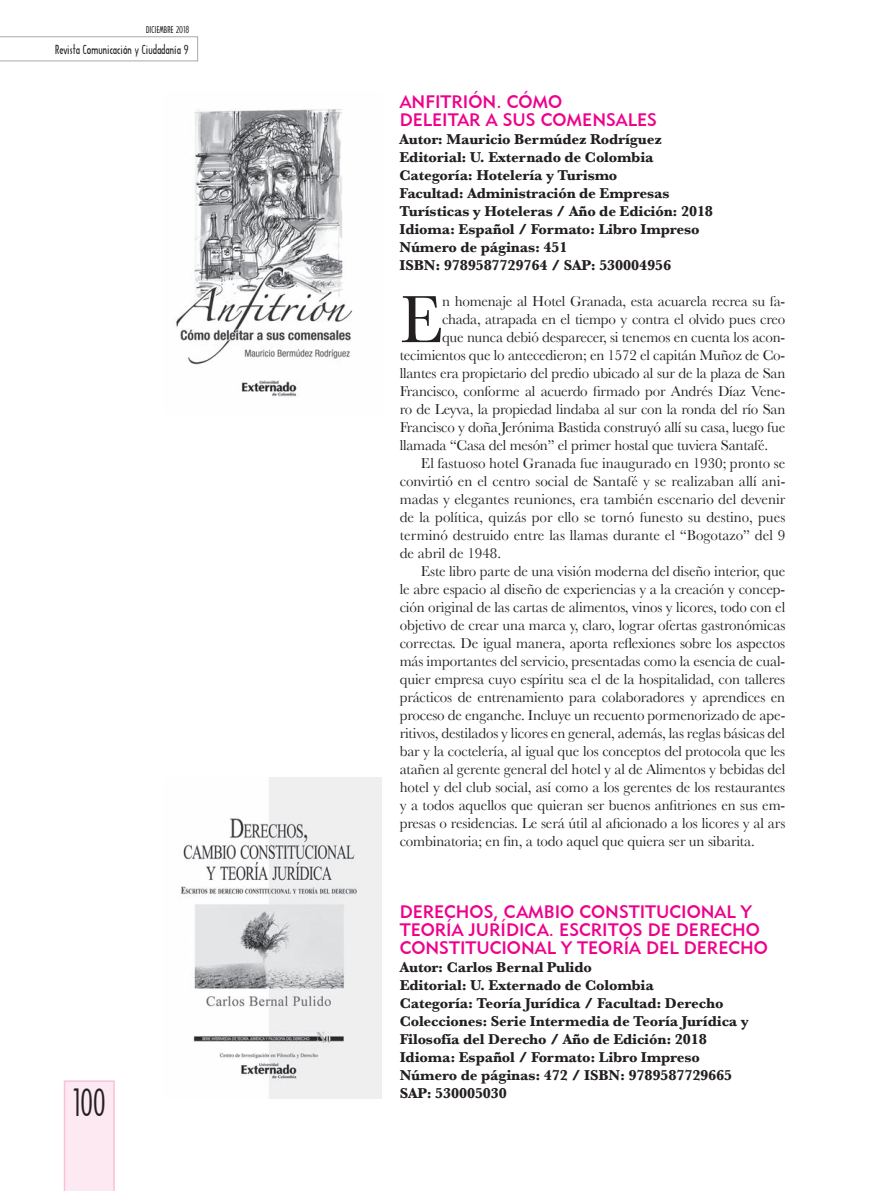
<style>
.page{position:relative;width:893px;height:1191px;background:#fff}
.page>*{position:absolute;margin:0;border:0;box-sizing:border-box;transform-origin:0 0}
.t1{font:69.3px "Baskerville";color:#231f20}
.t2{font:36px "Architecture Plain";color:#231f20;scale:.8 1}
.t3{font:18px/18px "Geometric 415 BT Medium A";color:#ed028c}
.t4{font:15px "Baskerville";letter-spacing:-.01em;color:#231f20}
.t5{font:700 15px/18px "Baskerville";letter-spacing:-.01em;color:#231f20}
.t6{font:12px "Architecture Plain";color:#231f20}
.t7{font:9px "Architecture Plain";color:#231f20}
</style>
<div class="page">
<svg style="left:0;top:36px;width:198px;height:25px"></svg>
<img style="left:176px;top:109px;width:177px;height:288px">
<img style="left:180px;top:777px;width:202px;height:321px">
<svg style="left:64px;top:1080px;width:51px;height:111px;background:#fbe6ef"></svg>
<p class="t7" style="left:146px;top:24px;width:45px">DICIEMBRE 2018</p>
<p class="t6" style="left:55px;top:42px;width:135px">Revista Comunicación y Ciudadanía 9</p>
<h2 class="t2" style="left:73px;top:1080px;width:43px">100</h2>
<p class="t3" style="left:400px;top:92px;width:259px">ANFITRIÓN. CÓMO<br>DELEITAR A SUS COMENSALES</p>
<p class="t5" style="left:399px;top:130px;width:315px">Autor: Mauricio Bermúdez Rodríguez Editorial: U. Externado de Colombia Categoría: Hotelería y Turismo<br>Facultad: Administración de Empresas Turísticas y Hoteleras / Año de Edición: 2018<br>Idioma: Español / Formato: Libro Impreso Número de páginas: 451<br>ISBN: 9789587729764 / SAP: 530004956</p>
<h1 class="t1" style="left:400px;top:279px;width:45px">E</h1>
<p class="t4" style="left:442px;top:292px;width:345px">n homenaje al Hotel Granada, esta acuarela recrea su fa-</p>
<p class="t4" style="left:442px;top:310px;width:345px">chada, atrapada en el tiempo y contra el olvido pues creo</p>
<p class="t4" style="left:442px;top:328px;width:345px">que nunca debió desparecer, si tenemos en cuenta los acon-</p>
<p class="t4" style="left:400px;top:346px;width:387px">tecimientos que lo antecedieron; en 1572 el capitán Muñoz de Co-</p>
<p class="t4" style="left:400px;top:364px;width:387px">llantes era propietario del predio ubicado al sur de la plaza de San</p>
<p class="t4" style="left:400px;top:382px;width:387px">Francisco, conforme al acuerdo firmado por Andrés Díaz Vene-</p>
<p class="t4" style="left:400px;top:400px;width:387px">ro de Leyva, la propiedad lindaba al sur con la ronda del río San</p>
<p class="t4" style="left:400px;top:418px;width:387px">Francisco y doña Jerónima Bastida construyó allí su casa, luego fue</p>
<p class="t4" style="left:400px;top:436px;width:370px">llamada “Casa del mesón” el primer hostal que tuviera Santafé.</p>
<p class="t4" style="left:421px;top:454px;width:366px">El fastuoso hotel Granada fue inaugurado en 1930; pronto se</p>
<p class="t4" style="left:400px;top:472px;width:387px">convirtió en el centro social de Santafé y se realizaban allí ani-</p>
<p class="t4" style="left:400px;top:490px;width:387px">madas y elegantes reuniones, era también escenario del devenir</p>
<p class="t4" style="left:400px;top:508px;width:387px">de la política, quizás por ello se tornó funesto su destino, pues</p>
<p class="t4" style="left:400px;top:526px;width:387px">terminó destruido entre las llamas durante el “Bogotazo” del 9</p>
<p class="t4" style="left:400px;top:544px;width:103px">de abril de 1948.</p>
<p class="t4" style="left:421px;top:562px;width:366px">Este libro parte de una visión moderna del diseño interior, que</p>
<p class="t4" style="left:400px;top:580px;width:387px">le abre espacio al diseño de experiencias y a la creación y concep-</p>
<p class="t4" style="left:400px;top:598px;width:387px">ción original de las cartas de alimentos, vinos y licores, todo con el</p>
<p class="t4" style="left:400px;top:616px;width:387px">objetivo de crear una marca y, claro, lograr ofertas gastronómicas</p>
<p class="t4" style="left:400px;top:634px;width:387px">correctas. De igual manera, aporta reflexiones sobre los aspectos</p>
<p class="t4" style="left:400px;top:652px;width:387px">más importantes del servicio, presentadas como la esencia de cual-</p>
<p class="t4" style="left:400px;top:670px;width:387px">quier empresa cuyo espíritu sea el de la hospitalidad, con talleres</p>
<p class="t4" style="left:400px;top:688px;width:387px">prácticos de entrenamiento para colaboradores y aprendices en</p>
<p class="t4" style="left:400px;top:706px;width:387px">proceso de enganche. Incluye un recuento pormenorizado de ape-</p>
<p class="t4" style="left:400px;top:724px;width:387px">ritivos, destilados y licores en general, además, las reglas básicas del</p>
<p class="t4" style="left:400px;top:742px;width:387px">bar y la coctelería, al igual que los conceptos del protocola que les</p>
<p class="t4" style="left:400px;top:760px;width:387px">atañen al gerente general del hotel y al de Alimentos y bebidas del</p>
<p class="t4" style="left:400px;top:778px;width:387px">hotel y del club social, así como a los gerentes de los restaurantes</p>
<p class="t4" style="left:400px;top:796px;width:387px">y a todos aquellos que quieran ser buenos anfitriones en sus em-</p>
<p class="t4" style="left:400px;top:814px;width:387px">presas o residencias. Le será útil al aficionado a los licores y al ars</p>
<p class="t4" style="left:400px;top:832px;width:357px">combinatoria; en fin, a todo aquel que quiera ser un sibarita.</p>
<p class="t3" style="left:400px;top:902px;width:370px">DERECHOS, CAMBIO CONSTITUCIONAL Y<br>TEORÍA JURÍDICA. ESCRITOS DE DERECHO<br>CONSTITUCIONAL Y TEORÍA DEL DERECHO</p>
<p class="t5" style="left:400px;top:958px;width:351px">Autor: Carlos Bernal Pulido<br>Editorial: U. Externado de Colombia<br>Categoría: Teoría Jurídica / Facultad: Derecho Colecciones: Serie Intermedia de Teoría Jurídica y Filosofía del Derecho / Año de Edición: 2018<br>Idioma: Español / Formato: Libro Impreso Número de páginas: 472 / ISBN: 9789587729665<br>SAP: 530005030</p>
</div>
